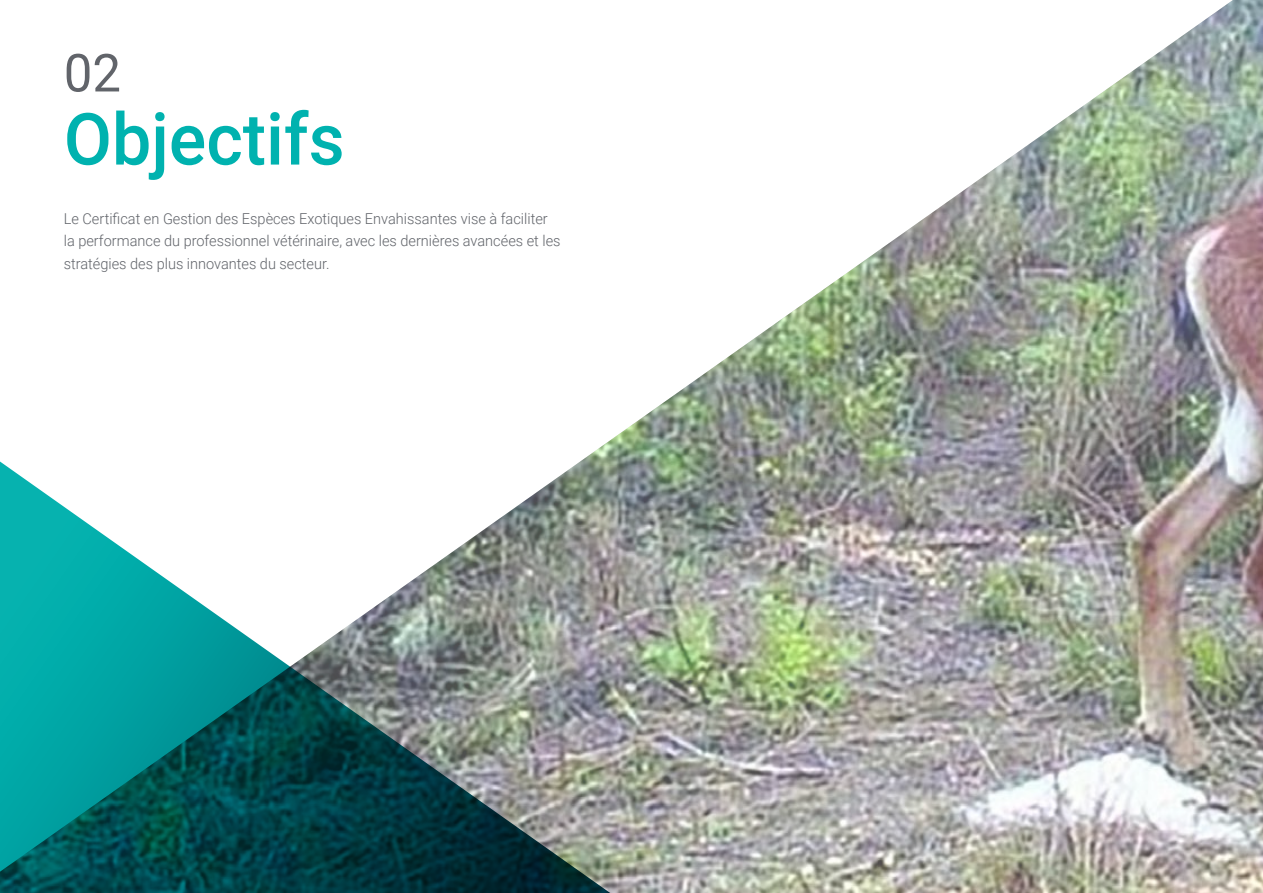
<style>
.page{position:relative;width:1263px;height:893px;background:#fff}
.page>*{position:absolute;margin:0;border:0;box-sizing:border-box;transform-origin:0 0}
.t1{font:500 72px "Roboto";color:#00b2af}
.t2{font:52.5px "Roboto";color:#61646a}
.t3{font:300 15px/22.5px "Roboto";color:#61646a}
</style>
<div class="page">
<img style="left:602px;top:0;width:661px;height:893px">
<svg style="left:0;top:446px;width:640px;height:447px"></svg>
<h2 class="t2" style="left:64px;top:36px;width:59px">02</h2>
<h1 class="t1" style="left:64px;top:89px;width:282px">Objectifs</h1>
<p class="t3" style="left:64px;top:207px;width:498px">Le Certificat en Gestion des Espèces Exotiques Envahissantes vise à faciliter la performance du professionnel vétérinaire, avec les dernières avancées et les stratégies des plus innovantes du secteur.</p>
</div>
